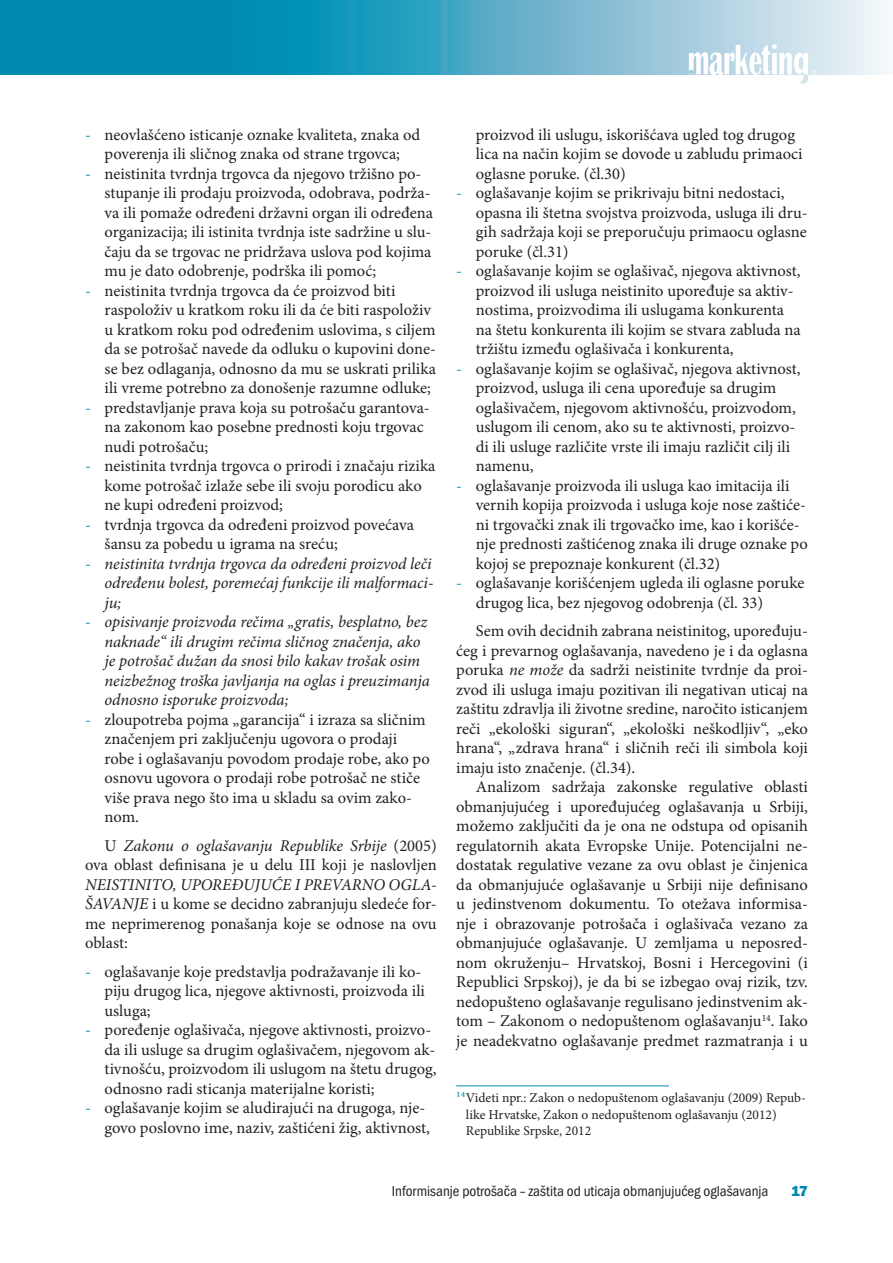
<style>
.page{position:relative;width:893px;height:1263px;background:#fff}
.page>*{position:absolute;margin:0;border:0;box-sizing:border-box;transform-origin:0 0}
.t1{font:16.5px/19.5px "Minion Pro";color:#231f20}
.t2{font:italic 16.5px/19.5px "Minion Pro";letter-spacing:-.005em;color:#231f20;text-align:justify}
.t3{font:condensed 15px "Franklin Got Itc TEE";color:#231f20}
.t4{font:15px "Franklin Got Itc TEE Heav";color:#008ab0}
.t5{font:13.5px/16.5px "Minion Pro";letter-spacing:-.005em;color:#231f20}
.s1{color:#008ab0}
.s2{font-style:italic}
</style>
<div class="page">
<svg style="left:0;top:0;width:888px;height:74px;background:#4caac6"></svg>
<svg style="left:689px;top:44px;width:127px;height:40px"></svg>
<hr style="left:456px;top:1085px;width:213px;height:1px;background:#008ab0">
<p class="t1" style="left:85px;top:125px;width:337px;text-align:center"><span class="s1">-</span> neovlašćeno isticanje oznake kvaliteta, znaka od poverenja ili sličnog znaka od strane trgovca;</p>
<p class="t1" style="left:105px;top:164px;width:330px;text-indent:-20px"><span class="s1">-</span> neistinita tvrdnja trgovca da njegovo tržišno po&shy;stupanje ili prodaju proizvoda, odobrava, podrža&shy;va ili pomaže određeni državni organ ili određena organizacija; ili istinita tvrdnja iste sadržine u slu&shy;čaju da se trgovac ne pridržava uslova pod kojima mu je dato odobrenje, podrška ili pomoć;</p>
<p class="t1" style="left:105px;top:281px;width:333px;text-indent:-20px"><span class="s1">-</span> neistinita tvrdnja trgovca da će proizvod biti raspoloživ u kratkom roku ili da će biti raspoloživ u kratkom roku pod određenim uslovima, s ciljem da se potrošač navede da odluku o kupovini done&shy;se bez odlaganja, odnosno da mu se uskrati prilika ili vreme potrebno za donošenje razumne odluke;</p>
<p class="t1" style="left:105px;top:398px;width:327px;text-indent:-20px"><span class="s1">-</span> predstavljanje prava koja su potrošaču garantova&shy;na zakonom kao posebne prednosti koju trgovac nudi potrošaču;</p>
<p class="t1" style="left:105px;top:456px;width:332px;text-indent:-20px"><span class="s1">-</span> neistinita tvrdnja trgovca o prirodi i značaju rizika kome potrošač izlaže sebe ili svoju porodicu ako ne kupi određeni proizvod;</p>
<p class="t1" style="left:105px;top:515px;width:311px;text-indent:-20px"><span class="s1">-</span> tvrdnja trgovca da određeni proizvod povećava šansu za pobedu u igrama na sreću;</p>
<p class="t2" style="left:105px;top:554px;width:330px;text-indent:-20px"><span class="s1">-</span> neistinita tvrdnja trgovca da određeni proizvod leči određenu bolest, poremećaj funkcije ili malformaci&shy;ju;</p>
<p class="t2" style="left:105px;top:612px;width:327px;text-align:left;text-indent:-20px"><span class="s1">-</span> opisivanje proizvoda rečima „gratis, besplatno, bez naknade“ ili drugim rečima sličnog značenja, ako je potrošač dužan da snosi bilo kakav trošak osim neizbežnog troška javljanja na oglas i preuzimanja odnosno isporuke proizvoda;</p>
<p class="t1" style="left:105px;top:710px;width:327px;text-indent:-20px"><span class="s1">-</span> zloupotreba pojma „garancija“ i izraza sa sličnim značenjem pri zaključenju ugovora o prodaji robe i oglašavanju povodom prodaje robe, ako po osnovu ugovora o prodaji robe potrošač ne stiče više prava nego što ima u skladu sa ovim zako&shy;nom.</p>
<p class="t1" style="left:85px;top:836px;width:353px;text-align:right">U <span class="s2">Zakonu o oglašavanju Republike Srbije</span> (2005) ova oblast definisana je u delu III koji je naslovljen</p>
<p class="t1" style="left:85px;top:875px;width:353px;text-align:justify"><span class="s2">NEISTINITO, UPOREĐUJUĆE I PREVARNO OGLA-ŠAVANJE</span> i u kome se decidno zabranjuju sledeće for&shy;me neprimerenog ponašanja koje se odnose na ovu oblast:</p>
<p class="t1" style="left:105px;top:962px;width:322px;text-indent:-20px"><span class="s1">-</span> oglašavanje koje predstavlja podražavanje ili ko&shy;piju drugog lica, njegove aktivnosti, proizvoda ili usluga;</p>
<p class="t1" style="left:105px;top:1020px;width:334px;text-indent:-20px"><span class="s1">-</span> poređenje oglašivača, njegove aktivnosti, proizvo&shy;da ili usluge sa drugim oglašivačem, njegovom ak&shy;tivnošću, proizvodom ili uslugom na štetu drugog, odnosno radi sticanja materijalne koristi;</p>
<p class="t1" style="left:85px;top:1098px;width:346px;text-align:right"><span class="s1">-</span> oglašavanje kojim se aludirajući na drugoga, nje&shy;govo poslovno ime, naziv, zaštićeni žig, aktivnost,</p>
<p class="t1" style="left:476px;top:125px;width:328px">proizvod ili uslugu, iskorišćava ugled tog drugog lica na način kojim se dovode u zabludu primaoci oglasne poruke. (čl.30)</p>
<p class="t1" style="left:476px;top:183px;width:333px;text-indent:-20px"><span class="s1">-</span> oglašavanje kojim se prikrivaju bitni nedostaci, opasna ili štetna svojstva proizvoda, usluga ili dru&shy;gih sadržaja koji se preporučuju primaocu oglasne poruke (čl.31)</p>
<p class="t1" style="left:476px;top:261px;width:326px;text-indent:-20px"><span class="s1">-</span> oglašavanje kojim se oglašivač, njegova aktivnost, proizvod ili usluga neistinito upoređuje sa aktiv&shy;nostima, proizvodima ili uslugama konkurenta na štetu konkurenta ili kojim se stvara zabluda na tržištu između oglašivača i konkurenta,</p>
<p class="t1" style="left:476px;top:359px;width:326px;text-indent:-20px"><span class="s1">-</span> oglašavanje kojim se oglašivač, njegova aktivnost, proizvod, usluga ili cena upoređuje sa drugim oglašivačem, njegovom aktivnošću, proizvodom, uslugom ili cenom, ako su te aktivnosti, proizvo&shy;di ili usluge različite vrste ili imaju različit cilj ili namenu,</p>
<p class="t1" style="left:476px;top:476px;width:333px;text-indent:-20px"><span class="s1">-</span> oglašavanje proizvoda ili usluga kao imitacija ili vernih kopija proizvoda i usluga koje nose zaštiće&shy;ni trgovački znak ili trgovačko ime, kao i korišće&shy;nje prednosti zaštićenog znaka ili druge oznake po kojoj se prepoznaje konkurent (čl.32)</p>
<p class="t1" style="left:476px;top:573px;width:330px;text-indent:-20px"><span class="s1">-</span> oglašavanje korišćenjem ugleda ili oglasne poruke drugog lica, bez njegovog odobrenja (čl. 33)</p>
<p class="t1" style="left:456px;top:621px;width:353px;text-align:justify;text-indent:20px">Sem ovih decidnih zabrana neistinitog, upoređuju&shy;ćeg i prevarnog oglašavanja, navedeno je i da oglasna poruka <span class="s2">ne može</span> da sadrži neistinite tvrdnje da proi&shy;zvod ili usluga imaju pozitivan ili negativan uticaj na zaštitu zdravlja ili životne sredine, naročito isticanjem reči „ekološki siguran“, „ekološki neškodljiv“, „eko hrana“, „zdrava hrana“ i sličnih reči ili simbola koji imaju isto značenje. (čl.34).</p>
<p class="t1" style="left:456px;top:777px;width:353px;text-align:justify;text-indent:20px">Analizom sadržaja zakonske regulative oblasti obmanjujućeg i upoređujućeg oglašavanja u Srbiji, možemo zaključiti da je ona ne odstupa od opisanih regulatornih akata Evropske Unije. Potencijalni ne&shy;dostatak regulative vezane za ovu oblast je činjenica da obmanjujuće oglašavanje u Srbiji nije definisano u jedinstvenom dokumentu. To otežava informisa&shy;nje i obrazovanje potrošača i oglašivača vezano za obmanjujuće oglašavanje. U zemljama u neposred&shy;nom okruženju– Hrvatskoj, Bosni i Hercegovini (i Republici Srpskoj), je da bi se izbegao ovaj rizik, tzv. nedopušteno oglašavanje regulisano jedinstvenim ak&shy;tom – Zakonom o nedopuštenom oglašavanju<sup>14</sup>. Iako je neadekvatno oglašavanje predmet razmatranja i u</p>
<p class="t5" style="left:466px;top:1090px;width:341px;text-indent:-10px"><span class="s1">14</span>Videti npr.: Zakon o nedopuštenom oglašavanju (2009) Repub&shy;like Hrvatske, Zakon o nedopuštenom oglašavanju (2012)<br>Republike Srpske, 2012</p>
<p class="t3" style="left:392px;top:1183px;width:378px">Informisanje potrošača – zaštita od uticaja obmanjujućeg oglašavanja</p>
<p class="t4" style="left:791px;top:1182px;width:18px">17</p>
</div>
